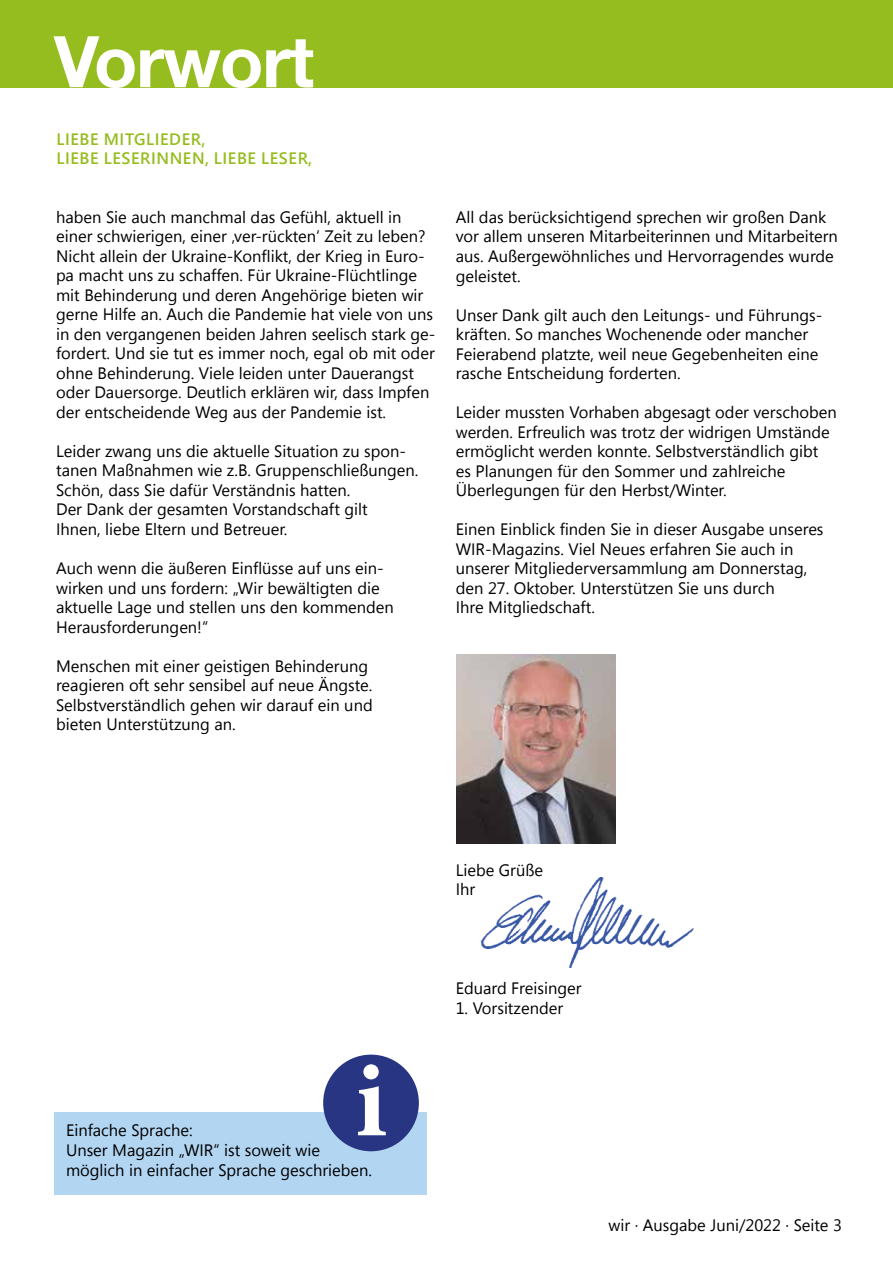
<style>
.page{position:relative;width:893px;height:1263px;background:#fff}
.page>*{position:absolute;margin:0;border:0;box-sizing:border-box;transform-origin:0 0}
.t1{font:700 108px "Minion Pro";color:#fff}
.t2{font:700 71.25px "Helvetica Neue";letter-spacing:-.015em;color:#fff}
.t3{font:16.5px/19.5px "Segoe UI";color:#000}
.t4{font:600 16.5px/19.5px "Segoe UI";letter-spacing:.035em;color:#96bd1f}
</style>
<div class="page">
<div style="left:54px;top:1113px;width:373px;height:82px;background:#b2d5f2"></div>
<div style="left:0;top:0;width:893px;height:87px;background:#96bd1f"></div>
<div style="left:323px;top:1054px;width:96px;height:97px;background:#283583;border-radius:50%"></div>
<img style="left:480px;top:877px;width:214px;height:90px">
<img style="left:456px;top:655px;width:159px;height:188px">
<h2 class="t2" style="left:54px;top:6px;width:262px">Vorwort</h2>
<p class="t4" style="left:56px;top:129px;width:257px">LIEBE MITGLIEDER,<br>LIEBE LESERINNEN, LIEBE LESER,</p>
<p class="t3" style="left:56px;top:207px;width:381px">haben Sie auch manchmal das Gefühl, aktuell in einer schwierigen, einer ‚ver-rückten‘ Zeit zu leben?<br>Nicht allein der Ukraine-Konflikt, der Krieg in Euro&shy;pa macht uns zu schaffen. Für Ukraine-Flüchtlinge mit Behinderung und deren Angehörige bieten wir gerne Hilfe an. Auch die Pandemie hat viele von uns in den vergangenen beiden Jahren seelisch stark ge&shy;fordert. Und sie tut es immer noch, egal ob mit oder ohne Behinderung. Viele leiden unter Dauerangst oder Dauersorge. Deutlich erklären wir, dass Impfen der entscheidende Weg aus der Pandemie ist.</p>
<p class="t3" style="left:56px;top:441px;width:364px">Leider zwang uns die aktuelle Situation zu spon&shy;tanen Maßnahmen wie z.B. Gruppenschließungen.<br>Schön, dass Sie dafür Verständnis hatten.<br>Der Dank der gesamten Vorstandschaft gilt<br>Ihnen, liebe Eltern und Betreuer.</p>
<p class="t3" style="left:56px;top:558px;width:339px">Auch wenn die äußeren Einflüsse auf uns ein&shy;wirken und uns fordern: „Wir bewältigten die aktuelle Lage und stellen uns den kommenden Herausforderungen!“</p>
<p class="t3" style="left:56px;top:655px;width:318px">Menschen mit einer geistigen Behinderung reagieren oft sehr sensibel auf neue Ängste.<br>Selbstverständlich gehen wir darauf ein und bieten Unterstützung an.</p>
<p class="t3" style="left:456px;top:207px;width:384px">All das berücksichtigend sprechen wir großen Dank vor allem unseren Mitarbeiterinnen und Mitarbeitern aus. Außergewöhnliches und Hervorragendes wurde geleistet.</p>
<p class="t3" style="left:456px;top:304px;width:368px">Unser Dank gilt auch den Leitungs- und Führungs&shy;kräften. So manches Wochenende oder mancher Feierabend platzte, weil neue Gegebenheiten eine rasche Entscheidung forderten.</p>
<p class="t3" style="left:456px;top:402px;width:382px">Leider mussten Vorhaben abgesagt oder verschoben werden. Erfreulich was trotz der widrigen Umstände ermöglicht werden konnte. Selbstverständlich gibt es Planungen für den Sommer und zahlreiche Überlegungen für den Herbst/Winter.</p>
<p class="t3" style="left:456px;top:519px;width:369px">Einen Einblick finden Sie in dieser Ausgabe unseres WIR-Magazins. Viel Neues erfahren Sie auch in unserer Mitgliederversammlung am Donnerstag, den 27. Oktober. Unterstützen Sie uns durch<br>Ihre Mitgliedschaft.</p>
<h1 class="t1" style="left:355px;top:1025px;width:33px">i</h1>
<p class="t3" style="left:66px;top:1120px;width:307px">Einfache Sprache:<br>Unser Magazin „WIR“ ist soweit wie möglich in einfacher Sprache geschrieben.</p>
<p class="t3" style="left:456px;top:859px;width:89px">Liebe Grüße<br>Ihr</p>
<p class="t3" style="left:456px;top:978px;width:127px">Eduard Freisinger</p>
<p class="t3" style="left:456px;top:998px;width:109px">1. Vorsitzender</p>
<p class="t3" style="left:609px;top:1215px;width:235px">wir · Ausgabe Juni/2022 · Seite 3</p>
</div>
